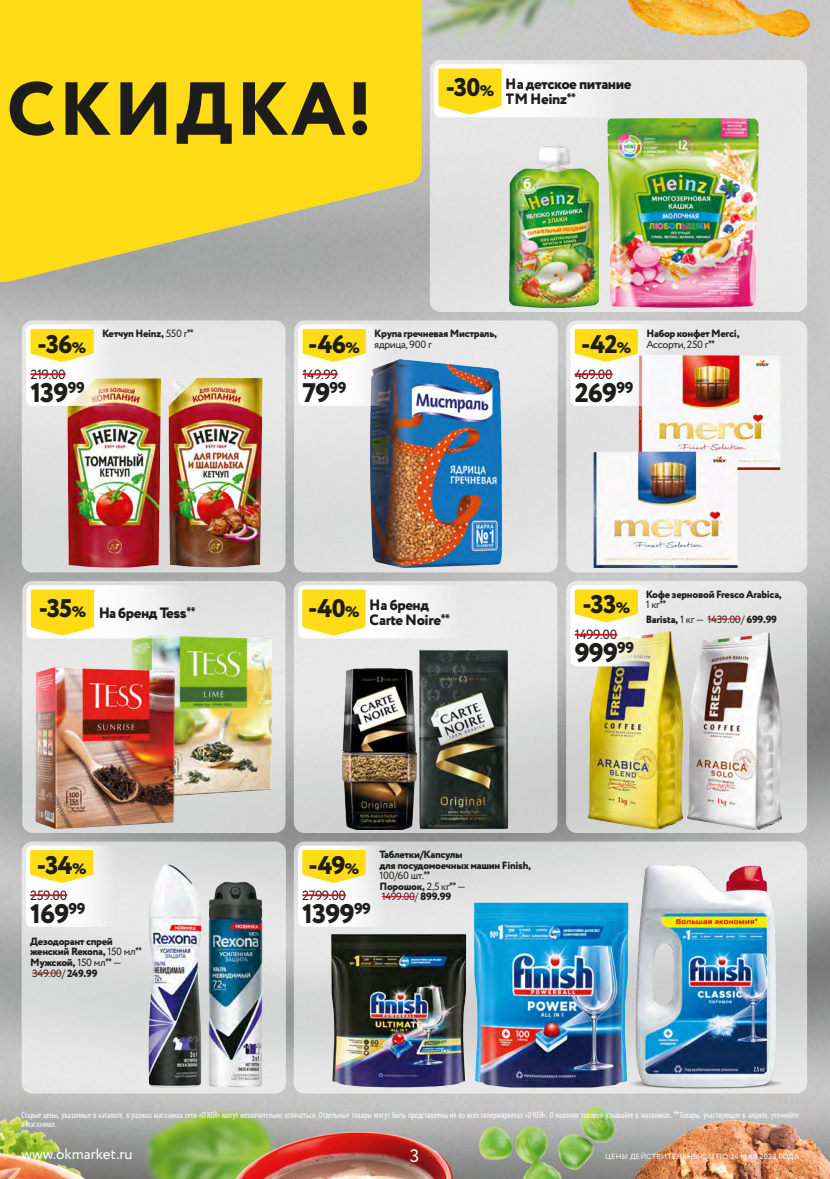
<style>
.page{position:relative;width:830px;height:1179px;background:#fff}
.page>*{position:absolute;margin:0;border:0;box-sizing:border-box;transform-origin:0 0}
.t1{font:800 75px "Circe";letter-spacing:.04em;color:#1d1d1b}
.t2{font:800 26.85px "Circe";letter-spacing:-.03em;color:#1d1d1b}
.t3{font:800 25.5px "Circe";letter-spacing:-.03em;color:#1d1d1b}
.t4{font:18px "Circe";color:#fff}
.t5{font:800 15px/15px "Circe";letter-spacing:-.03em;color:#1d1d1b}
.t6{font:15px "Circe";color:#fff}
.t7{font:13.35px "Circe";letter-spacing:-.03em;color:#1d1d1b}
.t8{font:800 10.5px/10.5px "Circe";letter-spacing:-.03em;color:#1d1d1b}
.t9{font:10.5px "Circe";letter-spacing:-.03em;color:#1d1d1b}
.t10{font:condensed 9px/9px "Myriad Pro";color:#fff;scale:.95 1}
.t11{font:7.5px "Circe";letter-spacing:.03em;color:#fff}
.s1{font-size:15.3px}
.s2{font-family:"PT Sans";font-weight:700;font-stretch:condensed}
.s3{font-weight:400}
.s4{font-size:25.5px}
.s5{font-family:"PT Sans";font-weight:700}
</style>
<div class="page">
<img style="left:0;top:0;width:830px;height:1179px">
<div style="left:22px;top:320px;width:263px;height:252px;background:#e5e5e5;border-radius:11px"></div>
<img style="left:55px;top:378px;width:111px;height:194px">
<img style="left:166px;top:378px;width:99px;height:190px">
<svg style="left:26px;top:324px;width:98px;height:82px"></svg>
<hr style="left:30px;top:373px;width:36px;height:2px;background:#e30613">
<svg style="left:30px;top:329px;width:64px;height:33px"></svg>
<div style="left:22px;top:841px;width:264px;height:252px;background:linear-gradient(to right,#e0dfdf,#d2d4d4);border-radius:11px"></div>
<img style="left:56px;top:857px;width:230px;height:236px">
<img style="left:127px;top:875px;width:159px;height:218px">
<div style="left:26px;top:845px;width:98px;height:82px;background:linear-gradient(to right,#fff,#e8e8e8);border-radius:6px"></div>
<hr style="left:30px;top:894px;width:37px;height:2px;background:#e30613">
<svg style="left:30px;top:850px;width:63px;height:33px"></svg>
<hr style="left:32px;top:972px;width:30px;height:1px;background:#e30613">
<div style="left:566px;top:320px;width:241px;height:252px;background:#e7e7e7;border-radius:11px"></div>
<img style="left:638px;top:355px;width:143px;height:117px">
<img style="left:594px;top:452px;width:143px;height:116px">
<div style="left:570px;top:324px;width:98px;height:82px;background:#fff;border-radius:6px"></div>
<hr style="left:575px;top:373px;width:38px;height:2px;background:#e30613">
<svg style="left:575px;top:329px;width:63px;height:33px"></svg>
<svg style="left:294px;top:841px;width:513px;height:252px;fill:#ddd"></svg>
<img style="left:460px;top:898px;width:125px;height:194px">
<img style="left:327px;top:930px;width:147px;height:160px">
<img style="left:585px;top:852px;width:199px;height:241px">
<svg style="left:298px;top:845px;width:98px;height:82px"></svg>
<hr style="left:302px;top:894px;width:44px;height:2px;background:#e30613">
<svg style="left:302px;top:850px;width:64px;height:33px"></svg>
<hr style="left:382px;top:896px;width:33px;height:1px;background:#e30613">
<div style="left:430px;top:60px;width:377px;height:252px;background:#e7e7e7;border-radius:11px"></div>
<img style="left:510px;top:146px;width:88px;height:162px">
<img style="left:607px;top:117px;width:151px;height:191px">
<div style="left:434px;top:64px;width:205px;height:53px;background:linear-gradient(to bottom,#f4f4f4,#f4f4f4);border-radius:6px"></div>
<svg style="left:435px;top:65px;width:70px;height:52px"></svg>
<div style="left:22px;top:581px;width:263px;height:252px;background:linear-gradient(to bottom,#e9e9e8,#d8d8d8);border-radius:11px"></div>
<img style="left:133px;top:635px;width:138px;height:161px">
<img style="left:35px;top:667px;width:140px;height:161px">
<svg style="left:27px;top:585px;width:180px;height:53px;fill:#f2f2f2"></svg>
<svg style="left:28px;top:586px;width:69px;height:53px"></svg>
<svg style="left:566px;top:581px;width:241px;height:252px;fill:#dfdfdf"></svg>
<img style="left:566px;top:608px;width:145px;height:225px">
<img style="left:687px;top:632px;width:95px;height:197px">
<svg style="left:570px;top:585px;width:98px;height:81px"></svg>
<hr style="left:575px;top:634px;width:42px;height:1px;background:#e30613">
<svg style="left:575px;top:589px;width:63px;height:33px"></svg>
<hr style="left:708px;top:618px;width:33px;height:1px;background:#e30613">
<div style="left:294px;top:320px;width:264px;height:252px;background:#e2e2e2;border-radius:11px"></div>
<img style="left:371px;top:359px;width:130px;height:208px">
<svg style="left:298px;top:324px;width:98px;height:82px;fill:#f8f8f8"></svg>
<hr style="left:302px;top:373px;width:36px;height:2px;background:#e30613">
<svg style="left:302px;top:329px;width:64px;height:33px"></svg>
<div style="left:294px;top:581px;width:263px;height:252px;background:linear-gradient(to bottom,#efefef,#cecece);border-radius:11px"></div>
<img style="left:419px;top:649px;width:89px;height:180px">
<img style="left:341px;top:668px;width:75px;height:161px">
<div style="left:298px;top:585px;width:181px;height:53px;background:linear-gradient(to bottom,#f2f2f2,#f4f4f4);border-radius:6px"></div>
<svg style="left:299px;top:586px;width:70px;height:53px"></svg>
<svg style="left:0;top:0;width:421px;height:282px;fill:#ffdc15"></svg>
<h1 class="t1" style="left:7px;top:58px;width:366px">СКИДКА!</h1>
<h3 class="t3" style="left:446px;top:70px;width:50px">-30<span class="s1">%</span></h3>
<h3 class="t5" style="left:506px;top:77px;width:127px">На детское питание<br>ТМ Heinz<span class="s2">**</span></h3>
<h3 class="t3" style="left:38px;top:327px;width:50px">-36<span class="s1">%</span></h3>
<p class="t8" style="left:102px;top:329px;width:93px">Кетчуп Heinz, <span class="s3">550 г</span><span class="s2">**</span></p>
<h3 class="t3" style="left:308px;top:327px;width:53px">-46<span class="s1">%</span></h3>
<p class="t8" style="left:374px;top:329px;width:124px">Крупа гречневая Мистраль,</p>
<p class="t9" style="left:374px;top:337px;width:59px">ядрица, 900 г</p>
<h3 class="t3" style="left:581px;top:327px;width:52px">-42<span class="s1">%</span></h3>
<p class="t8" style="left:646px;top:329px;width:95px">Набор конфет Merci,<br><span class="s3">Ассорти, 250 г</span><span class="s2">**</span></p>
<p class="t7" style="left:30px;top:365px;width:37px">219.00</p>
<p class="t7" style="left:302px;top:365px;width:37px">149.99</p>
<p class="t7" style="left:575px;top:365px;width:39px">469.00</p>
<h2 class="t2" style="left:30px;top:374px;width:56px">139<sup>99</sup></h2>
<h2 class="t2" style="left:302px;top:374px;width:46px">79<sup>99</sup></h2>
<h2 class="t2" style="left:575px;top:374px;width:60px">269<sup>99</sup></h2>
<h3 class="t5" style="left:39px;top:606px;width:158px"><span class="s4">-35</span><span class="s1">%</span> На бренд Tess<span class="s2">**</span></h3>
<h3 class="t3" style="left:308px;top:591px;width:53px">-40<span class="s1">%</span></h3>
<h3 class="t5" style="left:370px;top:598px;width:82px">На бренд<br>Carte Noire<span class="s2">**</span></h3>
<h3 class="t3" style="left:582px;top:587px;width:49px">-33<span class="s1">%</span></h3>
<p class="t8" style="left:646px;top:589px;width:138px">Кофе зерновой Fresco Arabica,<br><span class="s3">1 кг</span><span class="s2">**</span></p>
<p class="t8" style="left:646px;top:614px;width:133px">Barista, <span class="s3">1 кг — 1439.00/</span> 699.99</p>
<p class="t7" style="left:575px;top:626px;width:44px">1499.00</p>
<h2 class="t2" style="left:575px;top:635px;width:61px">999<sup>99</sup></h2>
<h3 class="t3" style="left:37px;top:847px;width:51px">-34<span class="s1">%</span></h3>
<p class="t7" style="left:30px;top:886px;width:39px">259.00</p>
<h2 class="t2" style="left:30px;top:895px;width:57px">169<sup>99</sup></h2>
<h3 class="t3" style="left:308px;top:847px;width:52px">-49<span class="s1">%</span></h3>
<p class="t8" style="left:380px;top:850px;width:153px">Таблетки/Капсулы<br>для посудомоечных машин Finish,<br><span class="s3">100/60 шт.</span><span class="s2">**<br></span>Порошок, <span class="s3">2,5 кг</span><span class="s2">**</span> <span class="s3">—<br>1499.00/</span> 899.99</p>
<p class="t7" style="left:302px;top:886px;width:45px">2799.00</p>
<h2 class="t2" style="left:302px;top:895px;width:70px">1399<sup>99</sup></h2>
<p class="t8" style="left:30px;top:936px;width:113px">Дезодорант спрей женский Rexona, <span class="s3">150 мл</span><span class="s2">**<br></span>Мужской, <span class="s3">150 мл</span><span class="s2">**</span> <span class="s3">—<br>349.00/</span> 249.99</p>
<p class="t10" style="left:22px;top:1110px;width:820px">Старые цены, указанные в каталоге, в разных магазинах сети «О'КЕЙ» могут незначительно отличаться. Отдельные товары могут быть представлены не во всех гипермаркетах «О'КЕЙ». О наличии товаров узнавайте в магазинах. <span class="s5">**</span>Товары, участвующие в акциях, уточняйте в магазинах.</p>
<h3 class="t6" style="left:22px;top:1144px;width:113px">www.okmarket.ru</h3>
<h3 class="t4" style="left:410px;top:1143px;width:11px">3</h3>
<p class="t11" style="left:605px;top:1151px;width:196px">ЦЕНЫ ДЕЙСТВИТЕЛЬНЫ с 11 по 24 мая 2023 ГОДА</p>
</div>
